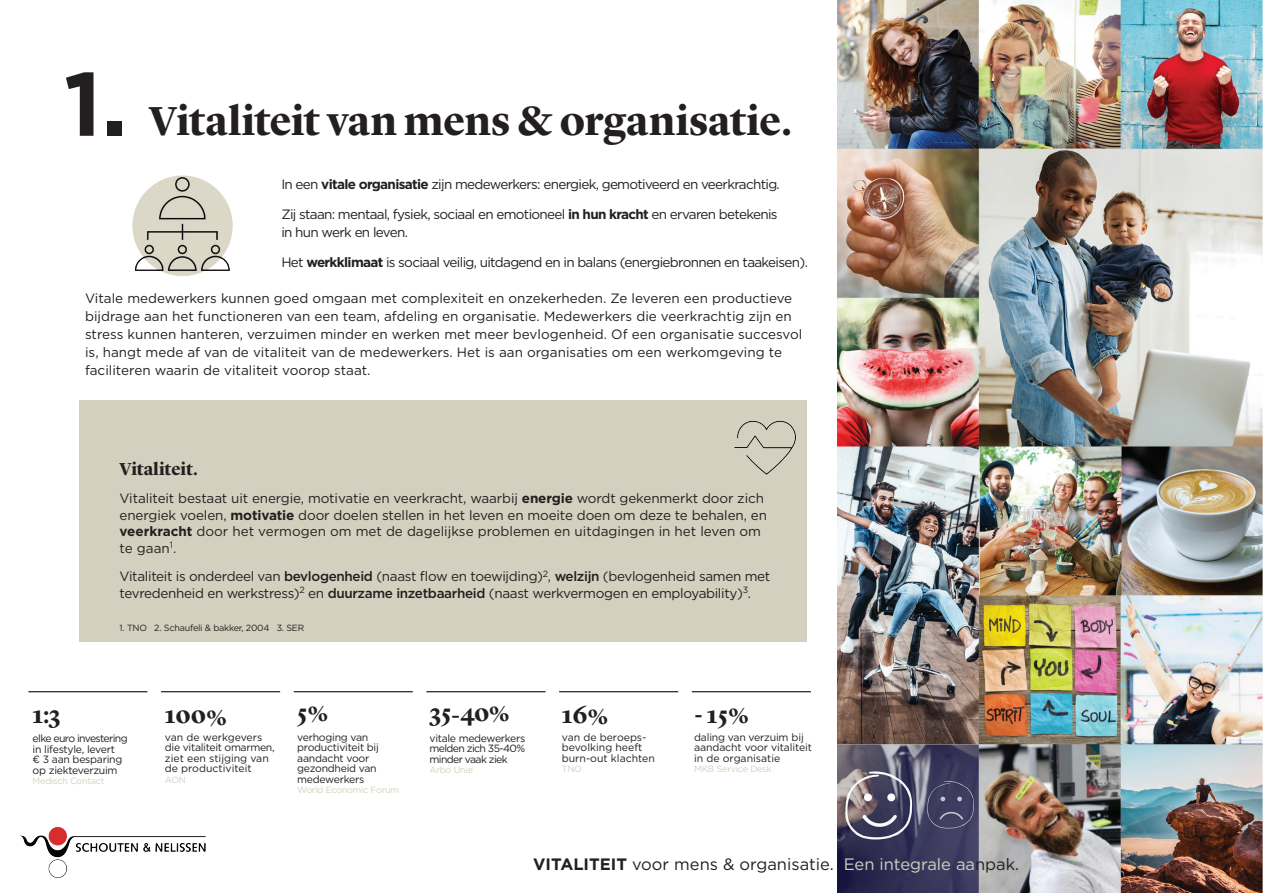
<style>
.page{position:relative;width:1263px;height:893px;background:#fff}
.page>*{position:absolute;margin:0;border:0;box-sizing:border-box;transform-origin:0 0}
.t1{font:700 90px "Gotham";color:#231f20}
.t2{font:700 42px "Lyon Display";letter-spacing:-.01em;color:#231f20}
.t3{font:700 24px "Lyon Display";letter-spacing:.005em;color:#231f20}
.t4{font:700 18px "Lyon Display";letter-spacing:-.01em;color:#231f20}
.t5{font:16.5px "Gotham";color:#231f20}
.t6{font:13.5px/18px "Gotham";letter-spacing:-.01em;color:#231f20}
.t7{font:13.5px/18px "Gotham";letter-spacing:-.05em;color:#231f20}
.t8{font:10.5px/10.5px "Gotham";letter-spacing:-.025em;color:#231f20}
.t9{font:10.5px/10.5px "Gotham";color:#231f20}
.t10{font:9px "Gotham";letter-spacing:-.025em;color:#d3d0bf}
.t11{font:9px "Gotham";letter-spacing:-.025em;color:#231f20}
.s1{font-weight:700}
.s2{font-weight:500}
.s3{font-family:"Gotham";font-weight:400}
.s4{color:#d3d0bf}
</style>
<div class="page">
<div style="left:79px;top:400px;width:728px;height:242px;background:#d3d0bf"></div>
<img style="left:132px;top:175px;width:101px;height:101px">
<img style="left:734px;top:421px;width:62px;height:54px">
<img style="left:838px;top:0;width:425px;height:893px">
<img style="left:20px;top:827px;width:186px;height:51px">
<hr style="left:28px;top:691px;width:119px;height:1px;background:#231f20">
<hr style="left:161px;top:691px;width:119px;height:1px;background:#231f20">
<hr style="left:294px;top:691px;width:119px;height:1px;background:#231f20">
<hr style="left:426px;top:691px;width:119px;height:1px;background:#231f20">
<hr style="left:559px;top:691px;width:119px;height:1px;background:#231f20">
<hr style="left:692px;top:691px;width:119px;height:1px;background:#231f20">
<h1 class="t1" style="left:64px;top:44px;width:65px">1.</h1>
<h2 class="t2" style="left:149px;top:90px;width:645px">Vitaliteit van mens &amp; organisatie.</h2>
<p class="t7" style="left:281px;top:175px;width:500px">In een <span class="s1">vitale organisatie</span> zijn medewerkers: energiek, gemotiveerd en veerkrachtig.</p>
<p class="t7" style="left:281px;top:205px;width:498px">Zij staan: mentaal, fysiek, sociaal en emotioneel <span class="s1">in hun kracht</span> en ervaren betekenis in hun werk en leven.</p>
<p class="t7" style="left:281px;top:253px;width:528px">Het <span class="s1">werkklimaat</span> is sociaal veilig, uitdagend en in balans (energiebronnen en taakeisen).</p>
<p class="t6" style="left:85px;top:289px;width:719px">Vitale medewerkers kunnen goed omgaan met complexiteit en onzekerheden. Ze leveren een productieve bijdrage aan het functioneren van een team, afdeling en organisatie. Medewerkers die veerkrachtig zijn en stress kunnen hanteren, verzuimen minder en werken met meer bevlogenheid. Of een organisatie succesvol is, hangt mede af van de vitaliteit van de medewerkers. Het is aan organisaties om een werkomgeving te faciliteren waarin de vitaliteit voorop staat.</p>
<h3 class="t4" style="left:120px;top:455px;width:80px">Vitaliteit.</h3>
<p class="t6" style="left:120px;top:490px;width:649px;line-height:16.5px">Vitaliteit bestaat uit energie, motivatie en veerkracht, waarbij <span class="s1">energie</span> wordt gekenmerkt door zich energiek voelen, <span class="s1">motivatie</span> door doelen stellen in het leven en moeite doen om deze te behalen, en <span class="s1">veerkracht</span> door het vermogen om met de dagelijkse problemen en uitdagingen in het leven om te gaan<sup>1</sup>.</p>
<p class="t6" style="left:120px;top:568px;width:652px;line-height:16.5px">Vitaliteit is onderdeel van <span class="s2">bevlogenheid</span> (naast flow en toewijding)<sup>2</sup>, <span class="s2">welzijn</span> (bevlogenheid samen met tevredenheid en werkstress)<sup>2</sup> en <span class="s2">duurzame inzetbaarheid</span> (naast werkvermogen en employability)<sup>3</sup>.</p>
<p class="t11" style="left:120px;top:622px;width:186px">1. TNO 2. Schaufeli &amp; bakker, 2004 3. SER</p>
<h3 class="t3" style="left:33px;top:696px;width:29px">1:3</h3>
<p class="t8" style="left:33px;top:733px;width:97px">elke euro investering in lifestyle, levert<br>€ 3 aan besparing op ziekteverzuim</p>
<p class="t10" style="left:33px;top:775px;width:73px">Medisch Contact</p>
<h3 class="t3" style="left:165px;top:696px;width:64px">100%</h3>
<p class="t9" style="left:165px;top:731px;width:111px">van de werkgevers die vitaliteit omarmen, ziet een stijging van de productiviteit</p>
<p class="t10" style="left:165px;top:774px;width:23px">AON</p>
<h3 class="t3" style="left:297px;top:695px;width:33px">5%</h3>
<p class="t8" style="left:297px;top:731px;width:83px">verhoging van productiviteit bij aandacht voor gezondheid van medewerkers</p>
<p class="t10" style="left:297px;top:784px;width:103px">World Economic Forum</p>
<h3 class="t3" style="left:429px;top:694px;width:82px">35<span class="s3">-</span>40%</h3>
<p class="t8" style="left:429px;top:732px;width:97px;text-align:justify">vitale medewerkers melden zich 35-40% minder vaak ziek</p>
<p class="t10" style="left:429px;top:764px;width:45px">Arbo Unie</p>
<h3 class="t3" style="left:562px;top:696px;width:48px">16%</h3>
<p class="t9" style="left:562px;top:731px;width:95px">van de beroeps&shy;bevolking heeft burn-out klachten</p>
<p class="t10" style="left:562px;top:763px;width:22px">TNO</p>
<h3 class="t3" style="left:694px;top:696px;width:57px">- 15%</h3>
<p class="t8" style="left:694px;top:731px;width:120px">daling van verzuim bij aandacht voor vitaliteit in de organisatie</p>
<p class="t10" style="left:694px;top:763px;width:79px">MKB Service Desk</p>
<p class="t5" style="left:533px;top:853px;width:487px"><span class="s1">VITALITEIT</span> voor mens &amp; organisatie. <span class="s4">Een integrale aa</span>npak.</p>
</div>
